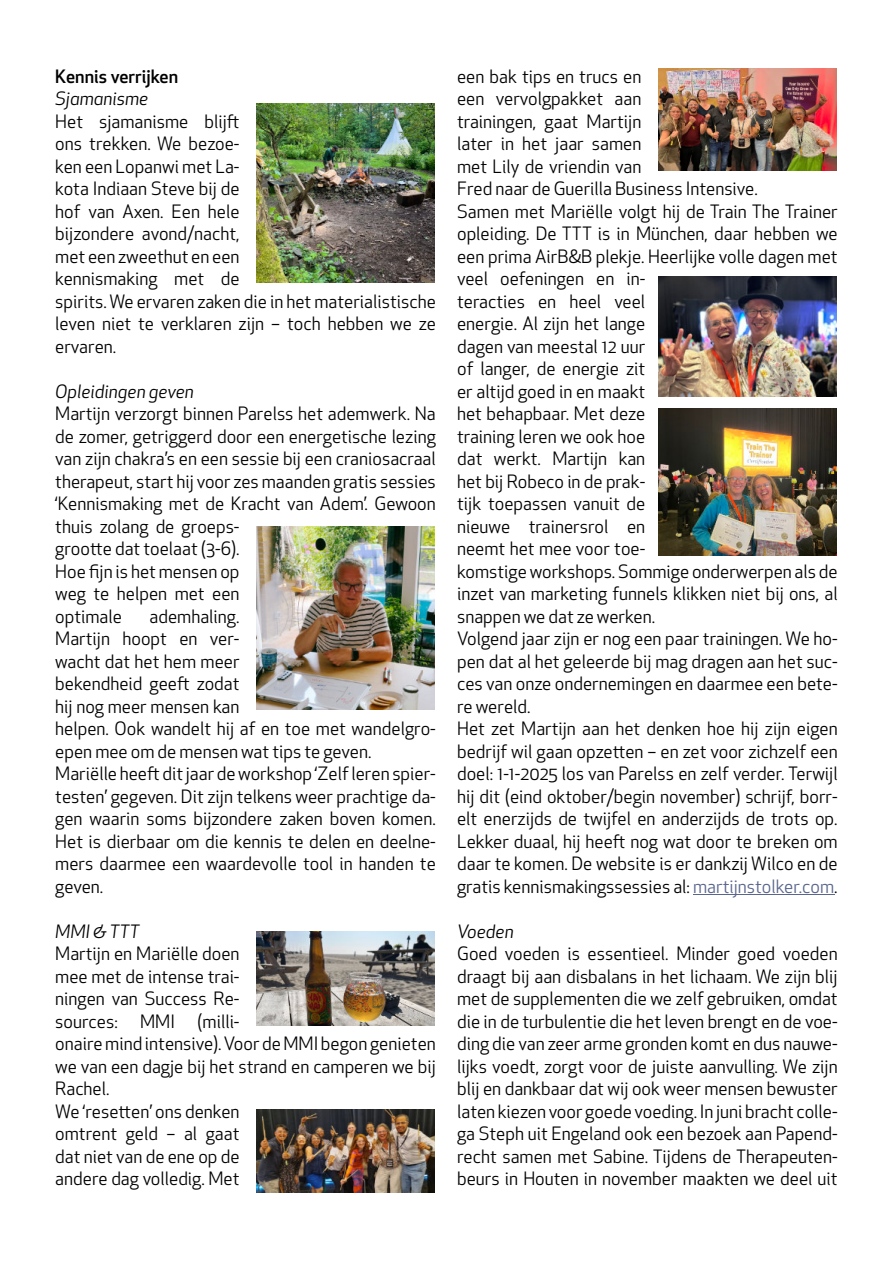
<style>
.page{position:relative;width:893px;height:1263px;background:#fff}
.page>*{position:absolute;margin:0;border:0;box-sizing:border-box;transform-origin:0 0}
.t1{font:18px "Apex New";color:#000}
.t2{font:italic 18px "Apex New";color:#000}
.t3{font:500 18px "Apex New";color:#000}
.s1{color:#5a668d}
</style>
<div class="page">
<hr style="left:693px;top:894px;width:141px;height:1px;background:#5a668d">
<img style="left:256px;top:103px;width:179px;height:180px">
<img style="left:256px;top:527px;width:179px;height:183px">
<img style="left:256px;top:932px;width:179px;height:93px">
<img style="left:256px;top:1110px;width:179px;height:82px">
<img style="left:658px;top:69px;width:179px;height:101px">
<img style="left:658px;top:276px;width:179px;height:120px">
<img style="left:658px;top:409px;width:179px;height:146px">
<p class="t3" style="left:55px;top:69px;width:124px">Kennis verrijken</p>
<p class="t2" style="left:55px;top:92px;width:95px">Sjamanisme</p>
<p class="t1" style="left:55px;top:114px;width:186px">Het sjamanisme blijft</p>
<p class="t1" style="left:55px;top:136px;width:186px">ons trekken. We bezoe-</p>
<p class="t1" style="left:55px;top:159px;width:186px">ken een Lopanwi met La-</p>
<p class="t1" style="left:55px;top:182px;width:186px">kota Indiaan Steve bij de</p>
<p class="t1" style="left:55px;top:204px;width:186px">hof van Axen. Een hele</p>
<p class="t1" style="left:55px;top:226px;width:186px">bijzondere avond/nacht,</p>
<p class="t1" style="left:55px;top:249px;width:186px">met een zweethut en een</p>
<p class="t1" style="left:55px;top:272px;width:186px">kennismaking met de</p>
<p class="t1" style="left:55px;top:294px;width:382px">spirits. We ervaren zaken die in het materialistische</p>
<p class="t1" style="left:55px;top:316px;width:382px">leven niet te verklaren zijn – toch hebben we ze</p>
<p class="t1" style="left:55px;top:339px;width:63px">ervaren.</p>
<p class="t2" style="left:55px;top:384px;width:140px">Opleidingen geven</p>
<p class="t1" style="left:55px;top:406px;width:382px">Martijn verzorgt binnen Parelss het ademwerk. Na</p>
<p class="t1" style="left:55px;top:429px;width:382px">de zomer, getriggerd door een energetische lezing</p>
<p class="t1" style="left:55px;top:452px;width:382px">van zijn chakra’s en een sessie bij een craniosacraal</p>
<p class="t1" style="left:55px;top:474px;width:382px">therapeut, start hij voor zes maanden gratis sessies</p>
<p class="t1" style="left:55px;top:496px;width:382px">‘Kennismaking met de Kracht van Adem’. Gewoon</p>
<p class="t1" style="left:55px;top:519px;width:186px">thuis zolang de groeps-</p>
<p class="t1" style="left:55px;top:542px;width:186px">grootte dat toelaat (3-6).</p>
<p class="t1" style="left:55px;top:564px;width:186px">Hoe fijn is het mensen op</p>
<p class="t1" style="left:55px;top:586px;width:186px">weg te helpen met een</p>
<p class="t1" style="left:55px;top:609px;width:68px">optimale</p>
<p class="t1" style="left:150px;top:609px;width:91px">ademhaling.</p>
<p class="t1" style="left:55px;top:632px;width:186px">Martijn hoopt en ver-</p>
<p class="t1" style="left:55px;top:654px;width:186px">wacht dat het hem meer</p>
<p class="t1" style="left:55px;top:676px;width:186px">bekendheid geeft zodat</p>
<p class="t1" style="left:55px;top:699px;width:186px">hij nog meer mensen kan</p>
<p class="t1" style="left:55px;top:722px;width:382px">helpen. Ook wandelt hij af en toe met wandelgro-</p>
<p class="t1" style="left:55px;top:744px;width:318px">epen mee om de mensen wat tips te geven.</p>
<p class="t1" style="left:55px;top:766px;width:382px">Mariëlle heeft dit jaar de workshop ‘Zelf leren spier-</p>
<p class="t1" style="left:55px;top:789px;width:382px">testen’ gegeven. Dit zijn telkens weer prachtige da-</p>
<p class="t1" style="left:55px;top:812px;width:382px">gen waarin soms bijzondere zaken boven komen.</p>
<p class="t1" style="left:55px;top:834px;width:382px">Het is dierbaar om die kennis te delen en deelne-</p>
<p class="t1" style="left:55px;top:856px;width:382px">mers daarmee een waardevolle tool in handen te</p>
<p class="t1" style="left:55px;top:879px;width:50px">geven.</p>
<p class="t2" style="left:55px;top:924px;width:86px">MMI &amp; TTT</p>
<p class="t1" style="left:55px;top:947px;width:186px">Martijn en Mariëlle doen</p>
<p class="t1" style="left:55px;top:969px;width:186px">mee met de intense trai-</p>
<p class="t1" style="left:55px;top:992px;width:186px">ningen van Success Re-</p>
<p class="t1" style="left:55px;top:1014px;width:186px">sources: MMI (milli-</p>
<p class="t1" style="left:55px;top:1037px;width:382px">onaire mind intensive). Voor de MMI begon genieten</p>
<p class="t1" style="left:55px;top:1059px;width:382px">we van een dagje bij het strand en camperen we bij</p>
<p class="t1" style="left:55px;top:1082px;width:56px">Rachel.</p>
<p class="t1" style="left:55px;top:1104px;width:186px">We ‘resetten’ ons denken</p>
<p class="t1" style="left:55px;top:1127px;width:186px">omtrent geld – al gaat</p>
<p class="t1" style="left:55px;top:1149px;width:186px">dat niet van de ene op de</p>
<p class="t1" style="left:55px;top:1172px;width:186px">andere dag volledig. Met</p>
<p class="t1" style="left:457px;top:69px;width:186px">een bak tips en trucs en</p>
<p class="t1" style="left:457px;top:92px;width:186px">een vervolgpakket aan</p>
<p class="t1" style="left:457px;top:114px;width:186px">trainingen, gaat Martijn</p>
<p class="t1" style="left:457px;top:136px;width:186px">later in het jaar samen</p>
<p class="t1" style="left:457px;top:159px;width:186px">met Lily de vriendin van</p>
<p class="t1" style="left:457px;top:182px;width:302px">Fred naar de Guerilla Business Intensive.</p>
<p class="t1" style="left:457px;top:204px;width:382px">Samen met Mariëlle volgt hij de Train The Trainer</p>
<p class="t1" style="left:457px;top:226px;width:382px">opleiding. De TTT is in München, daar hebben we</p>
<p class="t1" style="left:457px;top:249px;width:382px">een prima AirB&amp;B plekje. Heerlijke volle dagen met</p>
<p class="t1" style="left:457px;top:272px;width:190px">veel oefeningen en in-</p>
<p class="t1" style="left:457px;top:294px;width:190px">teracties en heel veel</p>
<p class="t1" style="left:457px;top:316px;width:190px">energie. Al zijn het lange</p>
<p class="t1" style="left:457px;top:339px;width:190px">dagen van meestal 12 uur</p>
<p class="t1" style="left:457px;top:362px;width:190px">of langer, de energie zit</p>
<p class="t1" style="left:457px;top:384px;width:190px">er altijd goed in en maakt</p>
<p class="t1" style="left:457px;top:406px;width:190px">het behapbaar. Met deze</p>
<p class="t1" style="left:457px;top:429px;width:190px">training leren we ook hoe</p>
<p class="t1" style="left:457px;top:452px;width:190px">dat werkt. Martijn kan</p>
<p class="t1" style="left:457px;top:474px;width:190px">het bij Robeco in de prak-</p>
<p class="t1" style="left:457px;top:496px;width:190px">tijk toepassen vanuit de</p>
<p class="t1" style="left:457px;top:519px;width:190px">nieuwe trainersrol en</p>
<p class="t1" style="left:457px;top:542px;width:190px">neemt het mee voor toe-</p>
<p class="t1" style="left:457px;top:564px;width:382px">komstige workshops. Sommige onderwerpen als de</p>
<p class="t1" style="left:457px;top:586px;width:382px">inzet van marketing funnels klikken niet bij ons, al</p>
<p class="t1" style="left:457px;top:609px;width:199px">snappen we dat ze werken.</p>
<p class="t1" style="left:457px;top:632px;width:382px">Volgend jaar zijn er nog een paar trainingen. We ho-</p>
<p class="t1" style="left:457px;top:654px;width:382px">pen dat al het geleerde bij mag dragen aan het suc-</p>
<p class="t1" style="left:457px;top:676px;width:382px">ces van onze ondernemingen en daarmee een bete-</p>
<p class="t1" style="left:457px;top:699px;width:75px">re wereld.</p>
<p class="t1" style="left:457px;top:722px;width:382px">Het zet Martijn aan het denken hoe hij zijn eigen</p>
<p class="t1" style="left:457px;top:744px;width:382px">bedrijf wil gaan opzetten – en zet voor zichzelf een</p>
<p class="t1" style="left:457px;top:766px;width:382px">doel: 1-1-2025 los van Parelss en zelf verder. Terwijl</p>
<p class="t1" style="left:457px;top:789px;width:382px">hij dit (eind oktober/begin november) schrijf, borr-</p>
<p class="t1" style="left:457px;top:812px;width:382px">elt enerzijds de twijfel en anderzijds de trots op.</p>
<p class="t1" style="left:457px;top:834px;width:382px">Lekker duaal, hij heeft nog wat door te breken om</p>
<p class="t1" style="left:457px;top:856px;width:382px">daar te komen. De website is er dankzij Wilco en de</p>
<p class="t1" style="left:457px;top:879px;width:382px">gratis kennismakingssessies al: <span class="s1">martijnstolker.com</span>.</p>
<p class="t2" style="left:457px;top:924px;width:58px">Voeden</p>
<p class="t1" style="left:457px;top:947px;width:382px">Goed voeden is essentieel. Minder goed voeden</p>
<p class="t1" style="left:457px;top:969px;width:382px">draagt bij aan disbalans in het lichaam. We zijn blij</p>
<p class="t1" style="left:457px;top:992px;width:382px">met de supplementen die we zelf gebruiken, omdat</p>
<p class="t1" style="left:457px;top:1014px;width:382px">die in de turbulentie die het leven brengt en de voe-</p>
<p class="t1" style="left:457px;top:1037px;width:382px">ding die van zeer arme gronden komt en dus nauwe-</p>
<p class="t1" style="left:457px;top:1059px;width:382px">lijks voedt, zorgt voor de juiste aanvulling. We zijn</p>
<p class="t1" style="left:457px;top:1082px;width:382px">blij en dankbaar dat wij ook weer mensen bewuster</p>
<p class="t1" style="left:457px;top:1104px;width:382px">laten kiezen voor goede voeding. In juni bracht colle-</p>
<p class="t1" style="left:457px;top:1127px;width:382px">ga Steph uit Engeland ook een bezoek aan Papend-</p>
<p class="t1" style="left:457px;top:1149px;width:382px">recht samen met Sabine. Tijdens de Therapeuten-</p>
<p class="t1" style="left:457px;top:1172px;width:382px">beurs in Houten in november maakten we deel uit</p>
</div>
